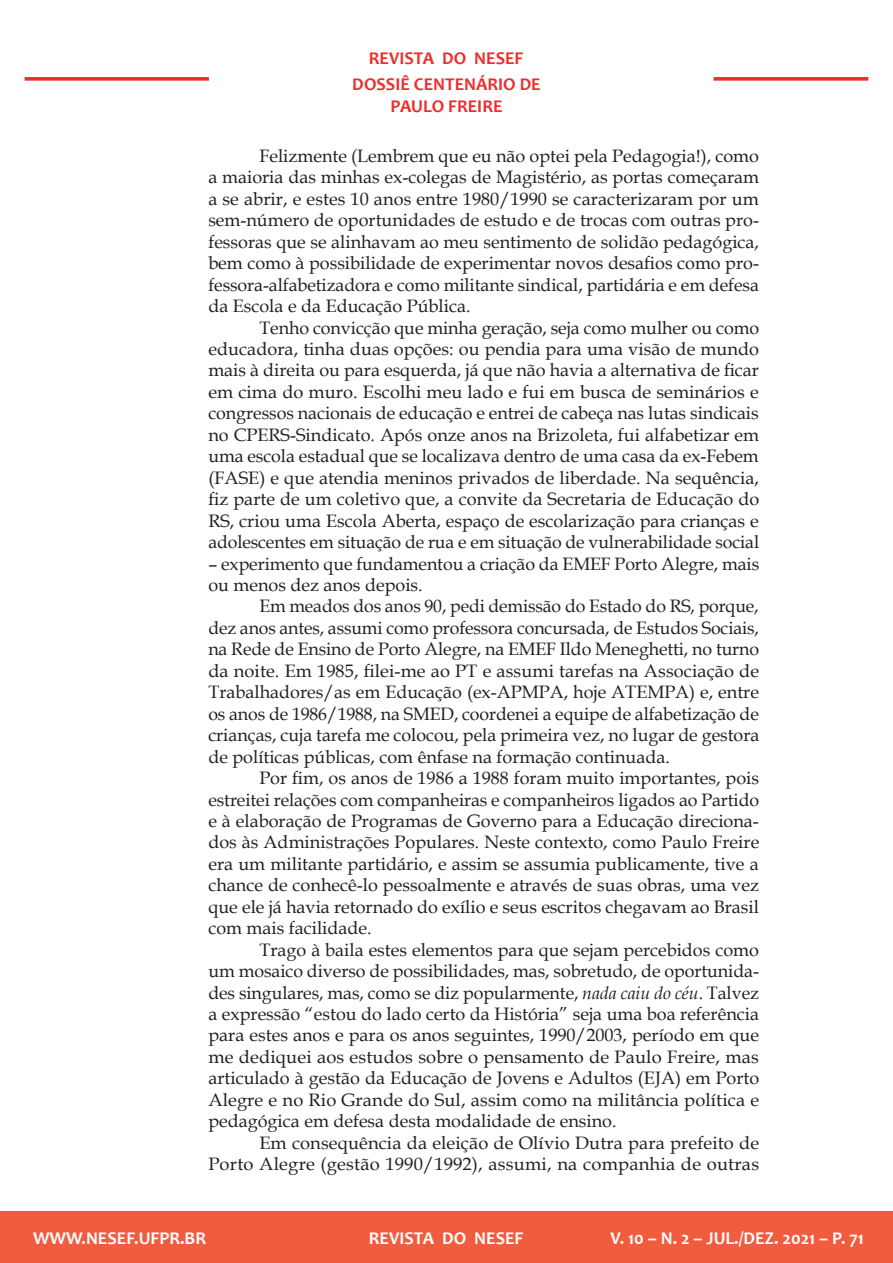
<style>
.page{position:relative;width:893px;height:1263px;background:#fff}
.page>*{position:absolute;margin:0;border:0;box-sizing:border-box;transform-origin:0 0}
.t1{font:18px/21.5px "Book Antiqua";color:#231f20;text-align:justify}
.t2{font:700 18px "Candara";color:#fff}
.t3{font:700 18px/25.8px "Candara";color:#ee2d2d;text-align:center}
.s1{font-style:italic}
</style>
<div class="page">
<div style="left:0;top:1212px;width:893px;height:51px;background:#f15b3e"></div>
<svg style="left:25px;top:77px;width:184px;height:4px"></svg>
<svg style="left:713px;top:77px;width:155px;height:4px"></svg>
<p class="t3" style="left:352px;top:45px;width:190px">REVISTA DO NESEF<br>DOSSIÊ CENTENÁRIO DE</p>
<p class="t3" style="left:390px;top:93px;width:114px">PAULO FREIRE</p>
<p class="t1" style="left:208px;top:145px;width:552px;text-indent:51px">Felizmente (Lembrem que eu não optei pela Pedagogia!), como a maioria das minhas ex-colegas de Magistério, as portas começaram a se abrir, e estes 10 anos entre 1980/1990 se caracterizaram por um sem-número de oportunidades de estudo e de trocas com outras pro&shy;fessoras que se alinhavam ao meu sentimento de solidão pedagógica, bem como à possibilidade de experimentar novos desafios como pro&shy;fessora-alfabetizadora e como militante sindical, partidária e em defesa da Escola e da Educação Pública.</p>
<p class="t1" style="left:208px;top:316px;width:552px;text-indent:51px">Tenho convicção que minha geração, seja como mulher ou como educadora, tinha duas opções: ou pendia para uma visão de mundo mais à direita ou para esquerda, já que não havia a alternativa de ficar em cima do muro. Escolhi meu lado e fui em busca de seminários e congressos nacionais de educação e entrei de cabeça nas lutas sindicais no CPERS-Sindicato. Após onze anos na Brizoleta, fui alfabetizar em uma escola estadual que se localizava dentro de uma casa da ex-Febem (FASE) e que atendia meninos privados de liberdade. Na sequência, fiz parte de um coletivo que, a convite da Secretaria de Educação do RS, criou uma Escola Aberta, espaço de escolarização para crianças e adolescentes em situação de rua e em situação de vulnerabilidade social</p>
<p class="t1" style="left:208px;top:552px;width:552px">– experimento que fundamentou a criação da EMEF Porto Alegre, mais ou menos dez anos depois.</p>
<p class="t1" style="left:208px;top:595px;width:552px;text-indent:51px">Em meados dos anos 90, pedi demissão do Estado do RS, porque, dez anos antes, assumi como professora concursada, de Estudos Sociais, na Rede de Ensino de Porto Alegre, na EMEF Ildo Meneghetti, no turno da noite. Em 1985, filei-me ao PT e assumi tarefas na Associação de Trabalhadores/as em Educação (ex-APMPA, hoje ATEMPA) e, entre os anos de 1986/1988, na SMED, coordenei a equipe de alfabetização de crianças, cuja tarefa me colocou, pela primeira vez, no lugar de gestora de políticas públicas, com ênfase na formação continuada.</p>
<p class="t1" style="left:208px;top:767px;width:552px;text-indent:51px">Por fim, os anos de 1986 a 1988 foram muito importantes, pois estreitei relações com companheiras e companheiros ligados ao Partido e à elaboração de Programas de Governo para a Educação direciona&shy;dos às Administrações Populares. Neste contexto, como Paulo Freire era um militante partidário, e assim se assumia publicamente, tive a chance de conhecê-lo pessoalmente e através de suas obras, uma vez que ele já havia retornado do exílio e seus escritos chegavam ao Brasil com mais facilidade.</p>
<p class="t1" style="left:208px;top:938px;width:552px;text-indent:51px">Trago à baila estes elementos para que sejam percebidos como um mosaico diverso de possibilidades, mas, sobretudo, de oportunida&shy;des singulares, mas, como se diz popularmente, <span class="s1">nada caiu do céu</span>. Talvez a expressão “estou do lado certo da História” seja uma boa referência para estes anos e para os anos seguintes, 1990/2003, período em que me dediquei aos estudos sobre o pensamento de Paulo Freire, mas articulado à gestão da Educação de Jovens e Adultos (EJA) em Porto Alegre e no Rio Grande do Sul, assim como na militância política e pedagógica em defesa desta modalidade de ensino.</p>
<p class="t1" style="left:208px;top:1131px;width:552px;text-align:right">Em consequência da eleição de Olívio Dutra para prefeito de<br>Porto Alegre (gestão 1990/1992), assumi, na companhia de outras</p>
<p class="t2" style="left:33px;top:1227px;width:175px">WWW.NESEF.UFPR.BR</p>
<p class="t2" style="left:369px;top:1227px;width:156px">REVISTA DO NESEF</p>
<p class="t2" style="left:610px;top:1227px;width:255px">V. 10 – N. 2 – JUL./DEZ. 2021 – P. 71</p>
</div>
